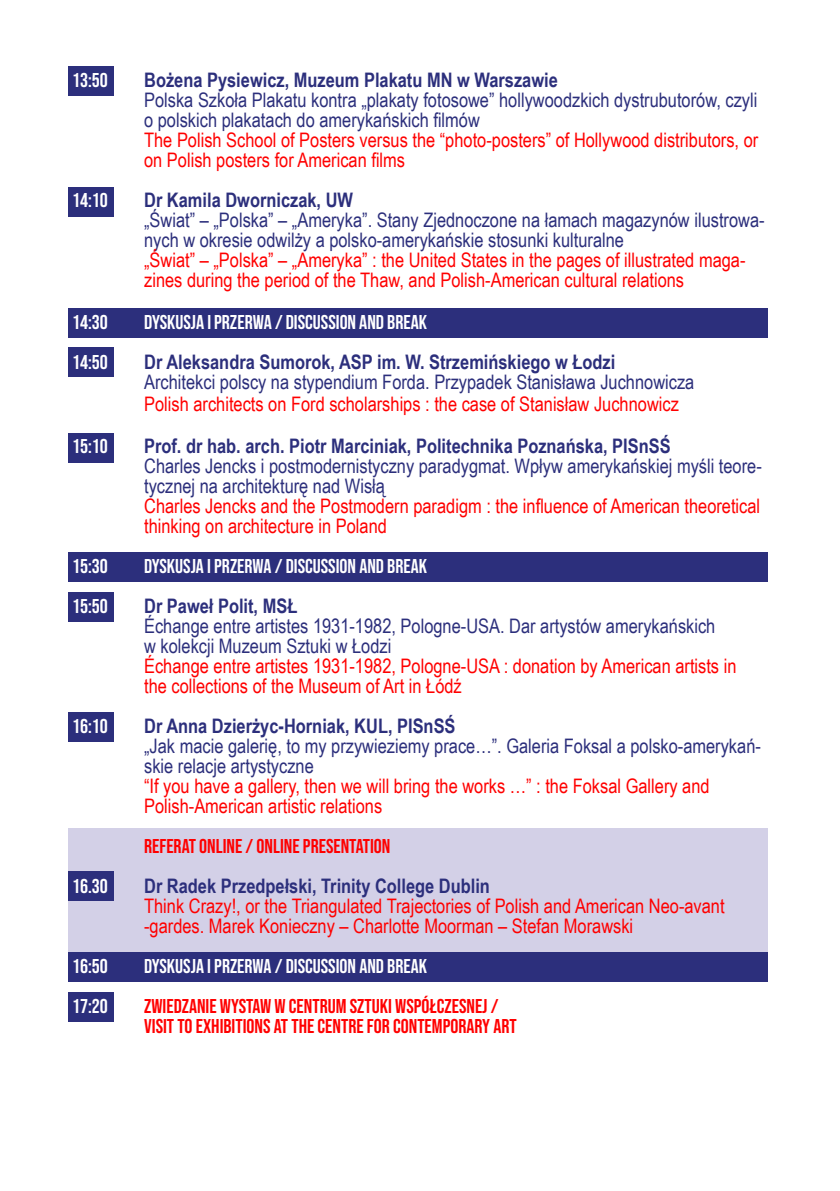
<style>
.page{position:relative;width:840px;height:1191px;background:#fff}
.page>*{position:absolute;margin:0;border:0;box-sizing:border-box;transform-origin:0 0}
.t1{font:20px/20px "Arial Narrow";color:#f00}
.t2{font:20px/20px "Arial Narrow";color:#2c2f7c}
.t3{font:700 20px "Arial Narrow";color:#2c2f7c}
.t4{font:20px "Bebas Neue";color:#fff}
.t5{font:20px/20px "Bebas Neue";color:#f00}
.t6{font:700 20px "Bebas Neue";color:#fff}
</style>
<div class="page">
<div style="left:68px;top:828px;width:699px;height:153px;background:#d3d0e7"></div>
<div style="left:68px;top:871px;width:46px;height:30px;background:#2c2f7c"></div>
<div style="left:68px;top:187px;width:46px;height:30px;background:#2c2f7c"></div>
<div style="left:68px;top:308px;width:699px;height:30px;background:#2c2f7c"></div>
<div style="left:68px;top:347px;width:46px;height:30px;background:#2c2f7c"></div>
<div style="left:68px;top:433px;width:46px;height:30px;background:#2c2f7c"></div>
<div style="left:68px;top:552px;width:699px;height:29px;background:#2c2f7c"></div>
<div style="left:68px;top:592px;width:46px;height:30px;background:#2c2f7c"></div>
<div style="left:68px;top:712px;width:46px;height:29px;background:#2c2f7c"></div>
<div style="left:68px;top:952px;width:699px;height:29px;background:#2c2f7c"></div>
<div style="left:68px;top:992px;width:46px;height:30px;background:#2c2f7c"></div>
<div style="left:68px;top:66px;width:46px;height:30px;background:#2c2f7c"></div>
<p class="t4" style="left:72px;top:69px;width:37px">13:50</p>
<p class="t3" style="left:144px;top:65px;width:415px">Bożena Pysiewicz, Muzeum Plakatu MN w Warszawie</p>
<p class="t2" style="left:144px;top:89px;width:614px">Polska Szkoła Plakatu kontra „plakaty fotosowe” hollywoodzkich dystrubutorów, czyli o polskich plakatach do amerykańskich filmów</p>
<p class="t1" style="left:144px;top:129px;width:615px">The Polish School of Posters versus the “photo-posters” of Hollywood distributors, or on Polish posters for American films</p>
<p class="t4" style="left:72px;top:189px;width:37px">14:10</p>
<p class="t3" style="left:144px;top:185px;width:210px">Dr Kamila Dworniczak, UW</p>
<p class="t2" style="left:144px;top:209px;width:621px">„Świat” – „Polska” – „Ameryka”. Stany Zjednoczone na łamach magazynów ilustrowa&shy;nych w okresie odwilży a polsko-amerykańskie stosunki kulturalne</p>
<p class="t1" style="left:144px;top:249px;width:602px">„Świat” – „Polska” – „Ameryka” : the United States in the pages of illustrated maga&shy;zines during the period of the Thaw, and Polish-American cultural relations</p>
<p class="t4" style="left:72px;top:311px;width:37px">14:30</p>
<p class="t6" style="left:144px;top:311px;width:284px">DYSKUSJA I PRZERWA / DISCUSSION AND BREAK</p>
<p class="t4" style="left:72px;top:351px;width:37px">14:50</p>
<p class="t3" style="left:144px;top:347px;width:472px">Dr Aleksandra Sumorok, ASP im. W. Strzemińskiego w Łodzi</p>
<p class="t2" style="left:144px;top:371px;width:551px">Architekci polscy na stypendium Forda. Przypadek Stanisława Juchnowicza</p>
<p class="t1" style="left:144px;top:393px;width:536px">Polish architects on Ford scholarships : the case of Stanisław Juchnowicz</p>
<p class="t4" style="left:72px;top:435px;width:37px">15:10</p>
<p class="t3" style="left:144px;top:431px;width:527px">Prof. dr hab. arch. Piotr Marciniak, Politechnika Poznańska, PISnSŚ</p>
<p class="t2" style="left:144px;top:455px;width:618px">Charles Jencks i postmodernistyczny paradygmat. Wpływ amerykańskiej myśli teore&shy;tycznej na architekturę nad Wisłą</p>
<p class="t1" style="left:144px;top:495px;width:617px">Charles Jencks and the Postmodern paradigm : the influence of American theoretical thinking on architecture in Poland</p>
<p class="t4" style="left:72px;top:555px;width:37px">15:30</p>
<p class="t4" style="left:144px;top:555px;width:284px">DYSKUSJA I PRZERWA / DISCUSSION AND BREAK</p>
<p class="t4" style="left:72px;top:595px;width:37px">15:50</p>
<p class="t3" style="left:144px;top:591px;width:155px">Dr Paweł Polit, MSŁ</p>
<p class="t2" style="left:144px;top:615px;width:572px">Échange entre artistes 1931-1982, Pologne-USA. Dar artystów amerykańskich w kolekcji Muzeum Sztuki w Łodzi</p>
<p class="t1" style="left:144px;top:655px;width:593px">Échange entre artistes 1931-1982, Pologne-USA : donation by American artists in the collections of the Museum of Art in Łódź</p>
<p class="t4" style="left:72px;top:715px;width:37px">16:10</p>
<p class="t3" style="left:144px;top:711px;width:313px">Dr Anna Dzierżyc-Horniak, KUL, PISnSŚ</p>
<p class="t2" style="left:144px;top:735px;width:618px">„Jak macie galerię, to my przywieziemy prace…”. Galeria Foksal a polsko-amerykań&shy;skie relacje artystyczne</p>
<p class="t1" style="left:144px;top:775px;width:566px">“If you have a gallery, then we will bring the works …” : the Foksal Gallery and<br>Polish-American artistic relations</p>
<p class="t5" style="left:144px;top:836px;width:248px">REFERAT ONLINE / ONLINE PRESENTATION</p>
<p class="t4" style="left:72px;top:875px;width:37px">16.30</p>
<p class="t3" style="left:144px;top:871px;width:347px">Dr Radek Przedpełski, Trinity College Dublin</p>
<p class="t1" style="left:144px;top:895px;width:581px">Think Crazy!, or the Triangulated Trajectories of Polish and American Neo-avant -gardes. Marek Konieczny – Charlotte Moorman – Stefan Morawski</p>
<p class="t4" style="left:72px;top:955px;width:37px">16:50</p>
<p class="t4" style="left:144px;top:955px;width:284px">DYSKUSJA I PRZERWA / DISCUSSION AND BREAK</p>
<p class="t4" style="left:72px;top:995px;width:37px">17:20</p>
<p class="t5" style="left:144px;top:996px;width:374px">ZWIEDZANIE WYSTAW W CENTRUM SZTUKI WSPÓŁCZESNEJ /<br>VISIT TO EXHIBITIONS AT THE CENTRE FOR CONTEMPORARY ART</p>
</div>
